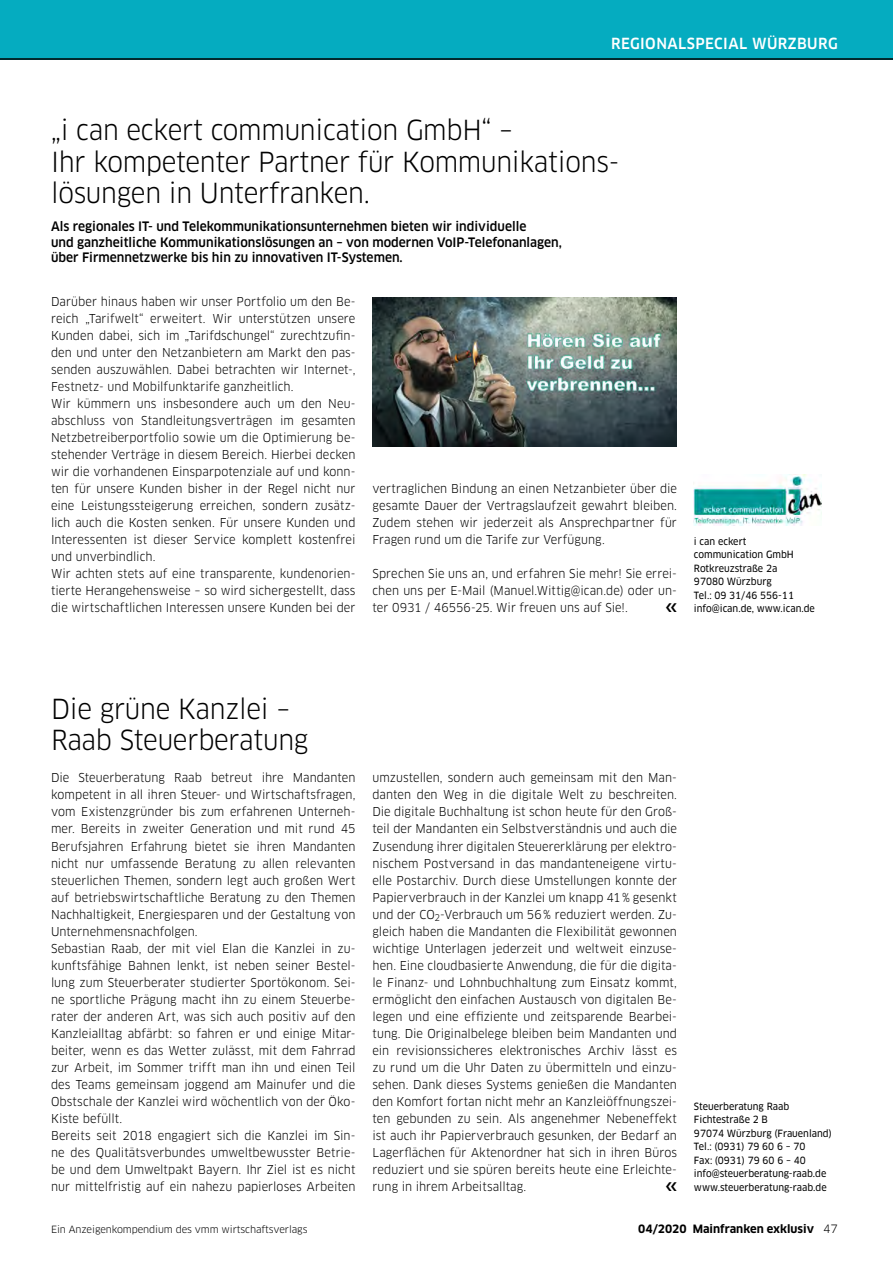
<style>
.page{position:relative;width:893px;height:1263px;background:#fff}
.page>*{position:absolute;margin:0;border:0;box-sizing:border-box;transform-origin:0 0}
.t1{font:27px/31.5px "Clan OT";letter-spacing:-.01em;color:#000;scale:.95 1}
.t2{font:500 15px "Clan OT";letter-spacing:.03em;color:#fff;scale:.95 1}
.t3{font:500 12.75px/15.3px "Clan OT";color:#000;scale:.95 1}
.t4{font:12px/17px "Clan OT";letter-spacing:.005em;color:#000;text-align:justify;scale:.95 1}
.t5{font:700 11.25px "Clan OT";color:#000}
.t6{font:9.75px/13.5px "Clan OT News";color:#000;scale:.95 1}
.t7{font:9.75px "Clan OT";letter-spacing:-.01em;color:#000}
.s1{font-weight:400}
</style>
<div class="page">
<div style="left:0;top:0;width:893px;height:60px;background:#05acc0"></div>
<hr style="left:0;top:58px;width:893px;height:2px;background:#000">
<img style="left:694px;top:474px;width:127px;height:51px">
<img style="left:372px;top:297px;width:305px;height:149px">
<p class="t2" style="left:611px;top:35px;width:240px">REGIONALSPECIAL WÜRZBURG</p>
<h1 class="t1" style="left:51px;top:115px;width:595px">„i can eckert communication GmbH“ –<br>Ihr kompetenter Partner für Kommunikations&shy;lösungen in Unterfranken.</h1>
<p class="t3" style="left:51px;top:219px;width:539px">Als regionales IT- und Telekommunikationsunternehmen bieten wir individuelle<br>und ganzheitliche Kommunikationslösungen an – von modernen VoIP-Telefonanlagen, über Firmennetzwerke bis hin zu innovativen IT-Systemen.</p>
<p class="t4" style="left:51px;top:293px;width:322px;text-align:left">Darüber hinaus haben wir unser Portfolio um den Be&shy;reich „Tarifwelt“ erweitert. Wir unterstützen unsere Kunden dabei, sich im „Tarifdschungel“ zurechtzufin&shy;den und unter den Netzanbietern am Markt den pas&shy;senden auszuwählen. Dabei betrachten wir Internet-, Festnetz- und Mobilfunktarife ganzheitlich.<br>Wir kümmern uns insbesondere auch um den Neu&shy;abschluss von Standleitungsverträgen im gesamten Netzbetreiberportfolio sowie um die Optimierung be&shy;stehender Verträge in diesem Bereich. Hierbei decken wir die vorhandenen Einsparpotenziale auf und konn&shy;ten für unsere Kunden bisher in der Regel nicht nur eine Leistungssteigerung erreichen, sondern zusätz&shy;lich auch die Kosten senken. Für unsere Kunden und Interessenten ist dieser Service komplett kostenfrei und unverbindlich.<br>Wir achten stets auf eine transparente, kundenorien&shy;tierte Herangehensweise – so wird sichergestellt, dass die wirtschaftlichen Interessen unsere Kunden bei der</p>
<p class="t4" style="left:372px;top:480px;width:322px">vertraglichen Bindung an einen Netzanbieter über die gesamte Dauer der Vertragslaufzeit gewahrt bleiben.<br>Zudem stehen wir jederzeit als Ansprechpartner für Fragen rund um die Tarife zur Verfügung.</p>
<p class="t4" style="left:372px;top:565px;width:322px">Sprechen Sie uns an, und erfahren Sie mehr! Sie errei&shy;chen uns per E-Mail (Manuel.Wittig@ican.de) oder un&shy;ter 0931 / 46556-25. Wir freuen uns auf Sie!.</p>
<p class="t6" style="left:694px;top:534px;width:129px">i can eckert communication GmbH<br>Rotkreuzstraße 2a<br>97080 Würzburg<br>Tel.: 09 31/46 556-11 info@ican.de, www.ican.de</p>
<h1 class="t1" style="left:51px;top:693px;width:272px">Die grüne Kanzlei –<br>Raab Steuerberatung</h1>
<p class="t4" style="left:51px;top:769px;width:322px;text-align:left">Die Steuerberatung Raab betreut ihre Mandanten kompetent in all ihren Steuer- und Wirtschaftsfragen, vom Existenzgründer bis zum erfahrenen Unterneh&shy;mer. Bereits in zweiter Generation und mit rund 45<br>Berufsjahren Erfahrung bietet sie ihren Mandanten nicht nur umfassende Beratung zu allen relevanten steuerlichen Themen, sondern legt auch großen Wert auf betriebswirtschaftliche Beratung zu den Themen Nachhaltigkeit, Energiesparen und der Gestaltung von Unternehmensnachfolgen.<br>Sebastian Raab, der mit viel Elan die Kanzlei in zu&shy;kunftsfähige Bahnen lenkt, ist neben seiner Bestel&shy;lung zum Steuerberater studierter Sportökonom. Sei&shy;ne sportliche Prägung macht ihn zu einem Steuerbe&shy;rater der anderen Art, was sich auch positiv auf den Kanzleialltag abfärbt: so fahren er und einige Mitar&shy;beiter, wenn es das Wetter zulässt, mit dem Fahrrad zur Arbeit, im Sommer trifft man ihn und einen Teil des Teams gemeinsam joggend am Mainufer und die Obstschale der Kanzlei wird wöchentlich von der Öko-Kiste befüllt.<br>Bereits seit 2018 engagiert sich die Kanzlei im Sin&shy;ne des Qualitätsverbundes umweltbewusster Betrie&shy;be und dem Umweltpakt Bayern. Ihr Ziel ist es nicht nur mittelfristig auf ein nahezu papierloses Arbeiten</p>
<p class="t4" style="left:372px;top:769px;width:322px">umzustellen, sondern auch gemeinsam mit den Man&shy;danten den Weg in die digitale Welt zu beschreiten.<br>Die digitale Buchhaltung ist schon heute für den Groß&shy;teil der Mandanten ein Selbstverständnis und auch die Zusendung ihrer digitalen Steuererklärung per elektro&shy;nischem Postversand in das mandanteneigene virtu&shy;elle Postarchiv. Durch diese Umstellungen konnte der Papierverbrauch in der Kanzlei um knapp 41% gesenkt und der CO<sub>2</sub>-Verbrauch um 56% reduziert werden. Zu&shy;gleich haben die Mandanten die Flexibilität gewonnen wichtige Unterlagen jederzeit und weltweit einzuse&shy;hen. Eine cloudbasierte Anwendung, die für die digita&shy;le Finanz- und Lohnbuchhaltung zum Einsatz kommt, ermöglicht den einfachen Austausch von digitalen Be&shy;legen und eine effiziente und zeitsparende Bearbei&shy;tung. Die Originalbelege bleiben beim Mandanten und ein revisionssicheres elektronisches Archiv lässt es zu rund um die Uhr Daten zu übermitteln und einzu&shy;sehen. Dank dieses Systems genießen die Mandanten den Komfort fortan nicht mehr an Kanzleiöffnungszei&shy;ten gebunden zu sein. Als angenehmer Nebeneffekt ist auch ihr Papierverbrauch gesunken, der Bedarf an Lagerflächen für Aktenordner hat sich in ihren Büros reduziert und sie spüren bereits heute eine Erleichte&shy;rung in ihrem Arbeitsalltag.</p>
<p class="t6" style="left:694px;top:1099px;width:147px">Steuerberatung Raab<br>Fichtestraße 2 B<br>97074 Würzburg (Frauenland)<br>Tel.: (0931) 79 60 6 – 70<br>Fax: (0931) 79 60 6 – 40 info@steuerberatung-raab.de www.steuerberatung-raab.de</p>
<p class="t7" style="left:51px;top:1223px;width:258px">Ein Anzeigenkompendium des vmm wirtschaftsverlags</p>
<p class="t5" style="left:638px;top:1222px;width:201px">04/2020 Mainfranken exklusiv <span class="s1">47</span></p>
</div>
